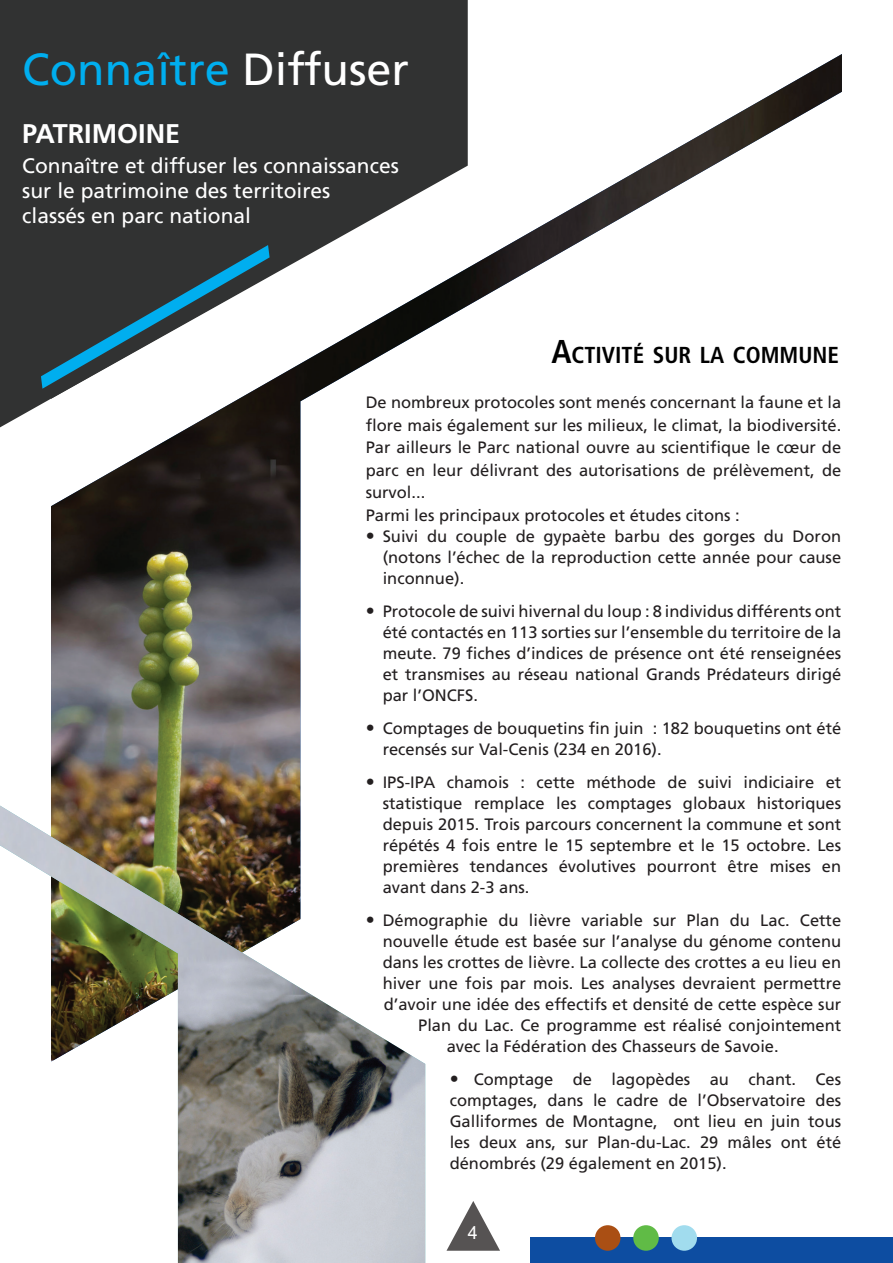
<style>
.page{position:relative;width:893px;height:1263px;background:#fff}
.page>*{position:absolute;margin:0;border:0;box-sizing:border-box;transform-origin:0 0}
.t1{font:45px "Frutiger LT Std";color:#00aeef}
.t2{font:700 27px "Frutiger LT Std";color:#fff}
.t3{font:700 condensed 23.1px "Frutiger LT Std";color:#000}
.t4{font:21px/25.2px "Frutiger LT Std";color:#fff}
.t5{font:18px "Arial";color:#fff}
.t6{font:16.5px/21px "Frutiger LT Std";color:#231f20;text-align:justify}
.s1{color:#fff}
.s2{font-size:33px}
.s3{font-size:18px}
</style>
<div class="page">
<div style="left:531px;top:1238px;width:362px;height:25px;background:#0d4da1"></div>
<div style="left:671px;top:1225px;width:26px;height:26px;background:#a1dcee;border-radius:50%"></div>
<div style="left:633px;top:1225px;width:26px;height:26px;background:#60bb46;border-radius:50%"></div>
<div style="left:595px;top:1225px;width:25px;height:26px;background:#aa4f14;border-radius:50%"></div>
<div style="left:274px;top:0;width:194px;height:54px;background:#313232"></div>
<div style="left:0;top:0;width:274px;height:427px;background:#313232"></div>
<svg style="left:41px;top:245px;width:10px;height:144px"></svg>
<img style="left:51px;top:54px;width:791px;height:752px">
<img style="left:0;top:806px;width:425px;height:457px">
<svg style="left:446px;top:1201px;width:54px;height:50px"></svg>
<h1 class="t1" style="left:22px;top:43px;width:388px">Connaître <span class="s1">Diffuser</span></h1>
<h2 class="t2" style="left:22px;top:118px;width:159px">PATRIMOINE</h2>
<p class="t4" style="left:22px;top:153px;width:378px">Connaître et diffuser les connaissances sur le patrimoine des territoires<br>classés en parc national</p>
<h3 class="t3" style="left:551px;top:341px;width:289px"><span class="s2">A</span>CTIVITÉ SUR LA COMMUNE</h3>
<p class="t6" style="left:366px;top:391px;width:477px;line-height:22.5px;text-align:left">De nombreux protocoles sont menés concernant la faune et la flore mais également sur les milieux, le climat, la biodiversité.<br>Par ailleurs le Parc national ouvre au scientifique le cœur de parc en leur délivrant des autorisations de prélèvement, de survol...<br>Parmi les principaux protocoles et études citons :</p>
<p class="t6" style="left:383px;top:525px;width:460px;text-indent:-17px"><span class="s3">•</span> Suivi du couple de gypaète barbu des gorges du Doron (notons l’échec de la reproduction cette année pour cause inconnue).</p>
<p class="t6" style="left:383px;top:600px;width:460px;text-indent:-17px"><span class="s3">•</span> Protocole de suivi hivernal du loup : 8 individus différents ont été contactés en 113 sorties sur l’ensemble du territoire de la meute. 79 fiches d’indices de présence ont été renseignées et transmises au réseau national Grands Prédateurs dirigé par l’ONCFS.</p>
<p class="t6" style="left:383px;top:717px;width:460px;text-indent:-17px"><span class="s3">•</span> Comptages de bouquetins fin juin : 182 bouquetins ont été recensés sur Val-Cenis (234 en 2016).</p>
<p class="t6" style="left:383px;top:771px;width:460px;text-indent:-17px"><span class="s3">•</span> IPS-IPA chamois : cette méthode de suivi indiciaire et statistique remplace les comptages globaux historiques depuis 2015. Trois parcours concernent la commune et sont répétés 4 fois entre le 15 septembre et le 15 octobre. Les premières tendances évolutives pourront être mises en avant dans 2-3 ans.</p>
<p class="t6" style="left:366px;top:909px;width:477px"><span class="s3">•</span> Démographie du lièvre variable sur Plan du Lac. Cette</p>
<p class="t6" style="left:383px;top:930px;width:460px">nouvelle étude est basée sur l’analyse du génome contenu</p>
<p class="t6" style="left:383px;top:951px;width:460px">dans les crottes de lièvre. La collecte des crottes a eu lieu en</p>
<p class="t6" style="left:383px;top:972px;width:460px">hiver une fois par mois. Les analyses devraient permettre</p>
<p class="t6" style="left:384px;top:993px;width:459px">d’avoir une idée des effectifs et densité de cette espèce sur</p>
<p class="t6" style="left:418px;top:1014px;width:425px">Plan du Lac. Ce programme est réalisé conjointement</p>
<p class="t6" style="left:447px;top:1035px;width:333px">avec la Fédération des Chasseurs de Savoie.</p>
<p class="t6" style="left:450px;top:1068px;width:393px"><span class="s3">•</span> Comptage de lagopèdes au chant. Ces comptages, dans le cadre de l’Observatoire des Galliformes de Montagne, ont lieu en juin tous les deux ans, sur Plan-du-Lac. 29 mâles ont été dénombrés (29 également en 2015).</p>
<p class="t5" style="left:468px;top:1220px;width:12px">4</p>
</div>
